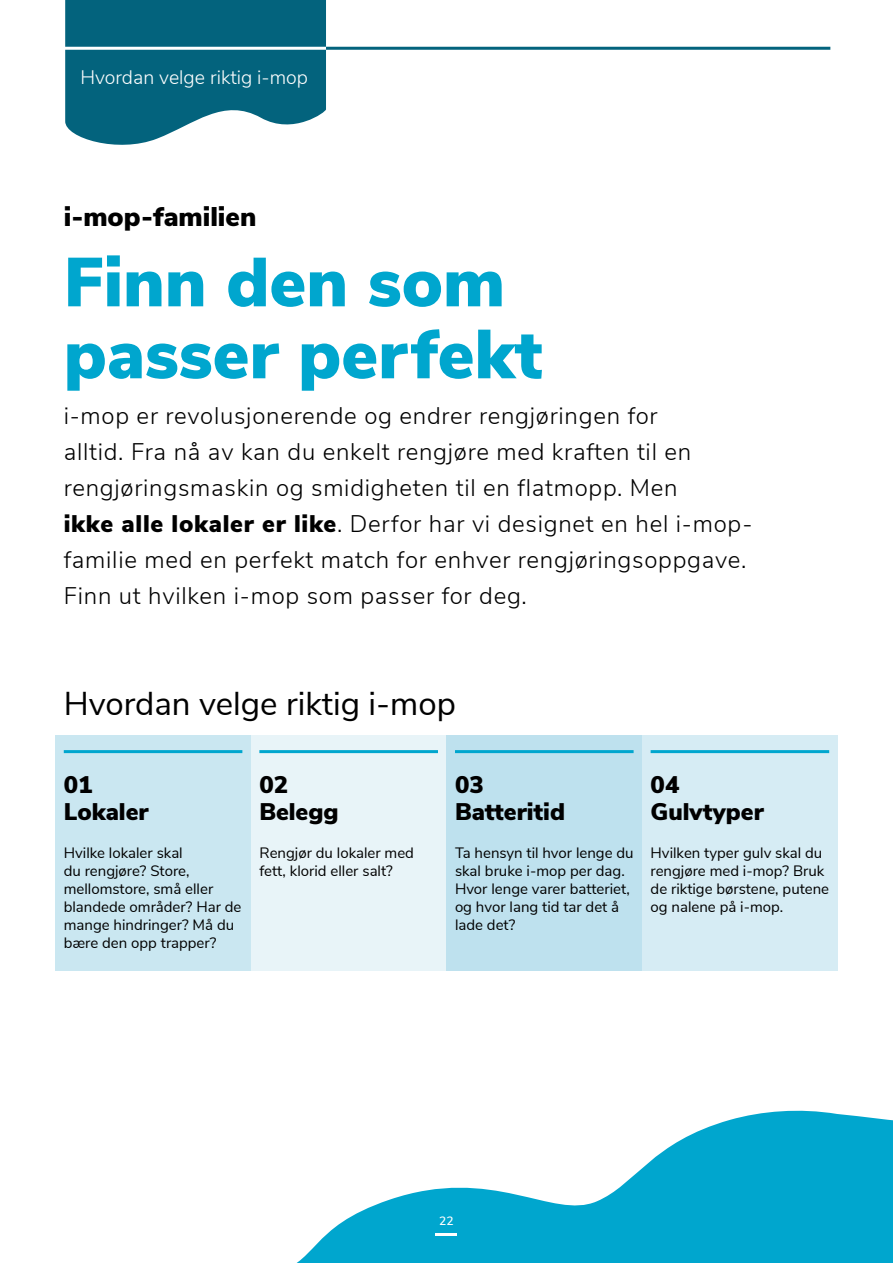
<style>
.page{position:relative;width:893px;height:1263px;background:#fff}
.page>*{position:absolute;margin:0;border:0;box-sizing:border-box;transform-origin:0 0}
.t1{font:900 69px/72px "Nunito Sans";color:#00a6ce}
.t2{font:33px "Nunito Sans";color:#000}
.t3{font:900 27px "Nunito Sans";color:#000}
.t4{font:300 24px/36px "Nunito Sans";letter-spacing:.03em;color:#000}
.t5{font:900 24px/27px "Nunito Sans";color:#000}
.t6{font:300 19.5px "Nunito Sans";color:#fff}
.t7{font:15px/18px "Nunito Sans";color:#000}
.t8{font:600 12px "Nunito Sans";color:#fff}
.s1{font-weight:900}
</style>
<div class="page">
<hr style="left:892px;top:0;width:1px;height:1263px;background:#d6ecf4">
<svg style="left:296px;top:791px;width:597px;height:472px"></svg>
<svg style="left:65px;top:0;width:261px;height:145px;background:#24778e"></svg>
<hr style="left:61px;top:47px;width:265px;height:3px;background:#fff">
<hr style="left:326px;top:47px;width:504px;height:3px;background:#03637d">
<div style="left:55px;top:735px;width:196px;height:236px;background:#cae7f1"></div>
<div style="left:251px;top:735px;width:195px;height:236px;background:#e8f4f8"></div>
<div style="left:446px;top:735px;width:196px;height:236px;background:#bee1ee"></div>
<hr style="left:64px;top:750px;width:178px;height:3px;background:#00a6ce">
<hr style="left:259px;top:750px;width:179px;height:3px;background:#00a6ce">
<hr style="left:455px;top:750px;width:179px;height:3px;background:#00a6ce">
<div style="left:642px;top:735px;width:196px;height:236px;background:#d6ecf4"></div>
<hr style="left:651px;top:750px;width:178px;height:3px;background:#00a6ce">
<hr style="left:436px;top:1233px;width:21px;height:2px;background:#fff">
<h3 class="t6" style="left:80px;top:63px;width:229px">Hvordan velge riktig i-mop</h3>
<h3 class="t3" style="left:64px;top:197px;width:194px">i-mop-familien</h3>
<h1 class="t1" style="left:64px;top:244px;width:480px">Finn den som passer perfekt</h1>
<p class="t4" style="left:64px;top:396px;width:690px">i-mop er revolusjonerende og endrer rengjøringen for<br>alltid. Fra nå av kan du enkelt rengjøre med kraften til en rengjøringsmaskin og smidigheten til en flatmopp. Men<br><span class="s1">ikke alle lokaler er like</span>. Derfor har vi designet en hel i-mop&shy;familie med en perfekt match for enhver rengjøringsoppgave.<br>Finn ut hvilken i-mop som passer for deg.</p>
<h2 class="t2" style="left:64px;top:680px;width:394px">Hvordan velge riktig i-mop</h2>
<h3 class="t5" style="left:64px;top:770px;width:86px">01<br>Lokaler</h3>
<p class="t7" style="left:64px;top:843px;width:179px">Hvilke lokaler skal<br>du rengjøre? Store, mellomstore, små eller blandede områder? Har de mange hindringer? Må du bære den opp trapper?</p>
<h3 class="t5" style="left:259px;top:770px;width:81px">02<br>Belegg</h3>
<p class="t7" style="left:259px;top:843px;width:156px">Rengjør du lokaler med fett, klorid eller salt?</p>
<h3 class="t5" style="left:455px;top:770px;width:111px">03<br>Batteritid</h3>
<p class="t7" style="left:455px;top:843px;width:180px">Ta hensyn til hvor lenge du skal bruke i-mop per dag.<br>Hvor lenge varer batteriet, og hvor lang tid tar det å lade det?</p>
<h3 class="t5" style="left:651px;top:770px;width:115px">04<br>Gulvtyper</h3>
<p class="t7" style="left:651px;top:843px;width:180px">Hvilken typer gulv skal du rengjøre med i-mop? Bruk de riktige børstene, putene og nalene på i-mop.</p>
<p class="t8" style="left:439px;top:1212px;width:16px">22</p>
</div>
